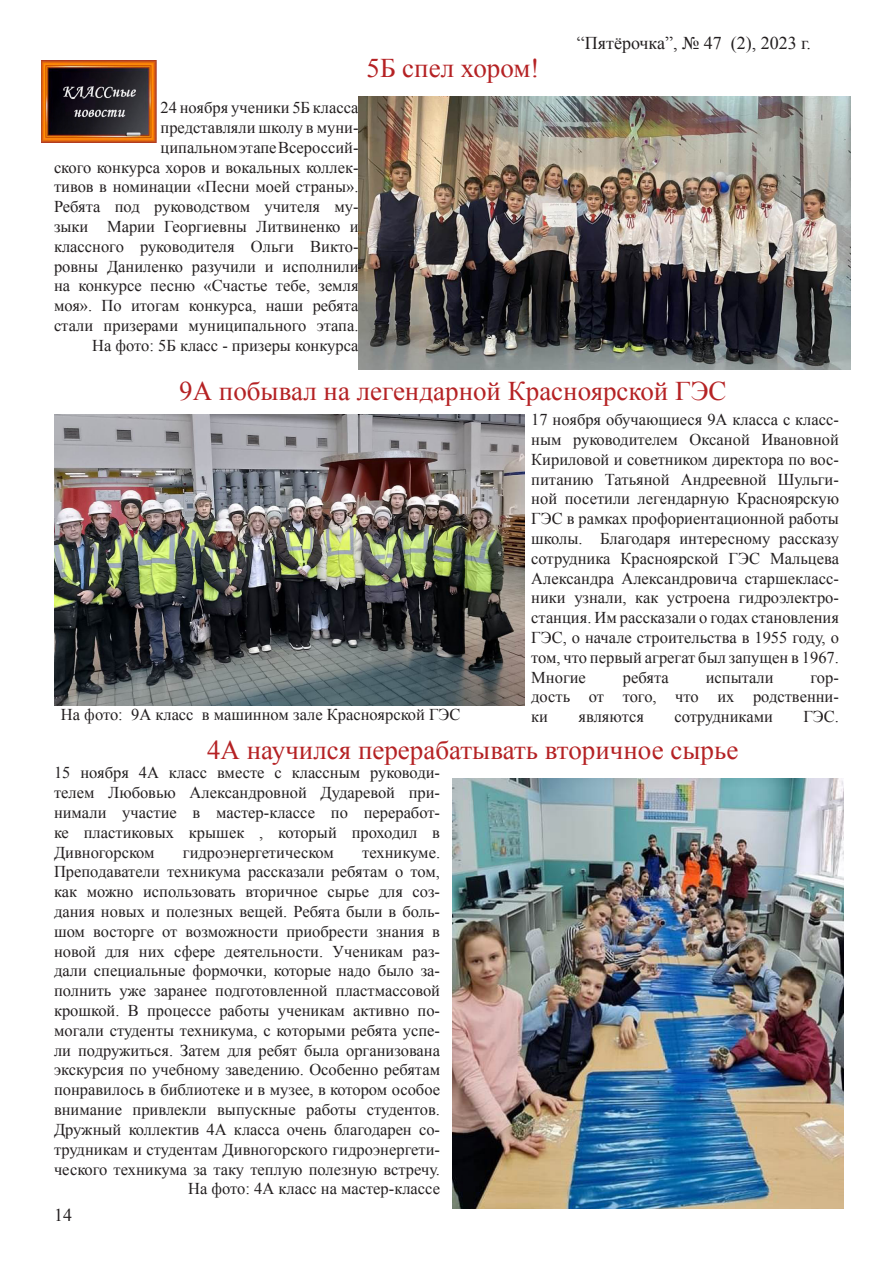
<style>
.page{position:relative;width:893px;height:1263px;background:#fff}
.page>*{position:absolute;margin:0;border:0;box-sizing:border-box;transform-origin:0 0}
.t1{font:27px "Times New Roman";color:#b52224}
.t2{font:18px "Times New Roman";color:#231f20}
.t3{font:16.5px/19.8px "Times New Roman";color:#231f20;text-align:justify}
</style>
<div class="page">
<img style="left:41px;top:61px;width:116px;height:82px">
<img style="left:359px;top:96px;width:491px;height:274px">
<img style="left:54px;top:415px;width:470px;height:290px">
<img style="left:452px;top:778px;width:392px;height:431px">
<p class="t3" style="left:54px;top:98px;width:306px;text-align:right">24 ноября ученики 5Б класса<br>представляли школу в муни-<br>ципальном этапе Всероссий-<br>ского конкурса хоров и вокальных коллек&shy;тивов в номинации «Песни моей страны».</p>
<p class="t3" style="left:54px;top:197px;width:306px">Ребята под руководством учителя му&shy;зыки Марии Георгиевны Литвиненко и классного руководителя Ольги Викто&shy;ровны Даниленко разучили и исполнили на конкурсе песню «Счастье тебе, земля моя». По итогам конкурса, наши ребята стали призерами муниципального этапа.</p>
<p class="t3" style="left:92px;top:335px;width:268px">На фото: 5Б класс - призеры конкурса</p>
<p class="t1" style="left:367px;top:50px;width:174px">5Б спел хором!</p>
<p class="t2" style="left:577px;top:30px;width:236px">“Пятёрочка”, № 47 (2), 2023 г.</p>
<p class="t1" style="left:179px;top:372px;width:549px">9А побывал на легендарной Красноярской ГЭС</p>
<p class="t3" style="left:61px;top:704px;width:401px">На фото: 9А класс в машинном зале Красноярской ГЭС</p>
<p class="t3" style="left:531px;top:409px;width:309px">17 ноября обучающиеся 9А класса с класс&shy;ным руководителем Оксаной Ивановной Кириловой и советником директора по вос&shy;питанию Татьяной Андреевной Шульги&shy;ной посетили легендарную Красноярскую ГЭС в рамках профориентационной работы школы. Благодаря интересному рассказу сотрудника Красноярской ГЭС Мальцева Александра Александровича старшекласс&shy;ники узнали, как устроена гидроэлектро&shy;станция. Им рассказали о годах становления ГЭС, о начале строительства в 1955 году, о том, что первый агрегат был запущен в 1967.</p>
<p class="t3" style="left:531px;top:667px;width:56px">Многие</p>
<p class="t3" style="left:623px;top:667px;width:47px">ребята</p>
<p class="t3" style="left:706px;top:667px;width:70px">испытали</p>
<p class="t3" style="left:531px;top:667px;width:309px;text-indent:279px">гор&shy;дость от того, что их родственни&shy;ки</p>
<p class="t3" style="left:579px;top:706px;width:67px">являются</p>
<p class="t3" style="left:674px;top:706px;width:100px">сотрудниками</p>
<p class="t3" style="left:803px;top:706px;width:37px">ГЭС.</p>
<p class="t1" style="left:207px;top:731px;width:533px">4А научился перерабатывать вторичное сырье</p>
<p class="t3" style="left:54px;top:763px;width:388px">15 ноября 4А класс вместе с классным руководи&shy;телем Любовью Александровной Дударевой при&shy;нимали участие в мастер-классе по переработ&shy;ке пластиковых крышек , который проходил в Дивногорском</p>
<p class="t3" style="left:183px;top:842px;width:153px">гидроэнергетическом</p>
<p class="t3" style="left:362px;top:842px;width:79px">техникуме.</p>
<p class="t3" style="left:54px;top:862px;width:388px">Преподаватели техникума рассказали ребятам о том, как можно использовать вторичное сырье для соз&shy;дания новых и полезных вещей. Ребята были в боль&shy;шом восторге от возможности приобрести знания в новой для них сфере деятельности. Ученикам раз&shy;дали специальные формочки, которые надо было за&shy;полнить уже заранее подготовленной пластмассовой крошкой. В процессе работы ученикам активно по&shy;могали студенты техникума, с которыми ребята успе&shy;ли подружиться. Затем для ребят была организована экскурсия по учебному заведению. Особенно ребятам понравилось в библиотеке и в музее, в котором особое внимание привлекли выпускные работы студентов.</p>
<p class="t3" style="left:54px;top:1119px;width:388px">Дружный коллектив 4А класса очень благодарен со&shy;трудникам и студентам Дивногорского гидроэнергети&shy;ческого техникума за таку теплую полезную встречу.</p>
<p class="t3" style="left:188px;top:1178px;width:253px">На фото: 4А класс на мастер-классе</p>
<p class="t2" style="left:54px;top:1203px;width:19px">14</p>
</div>
